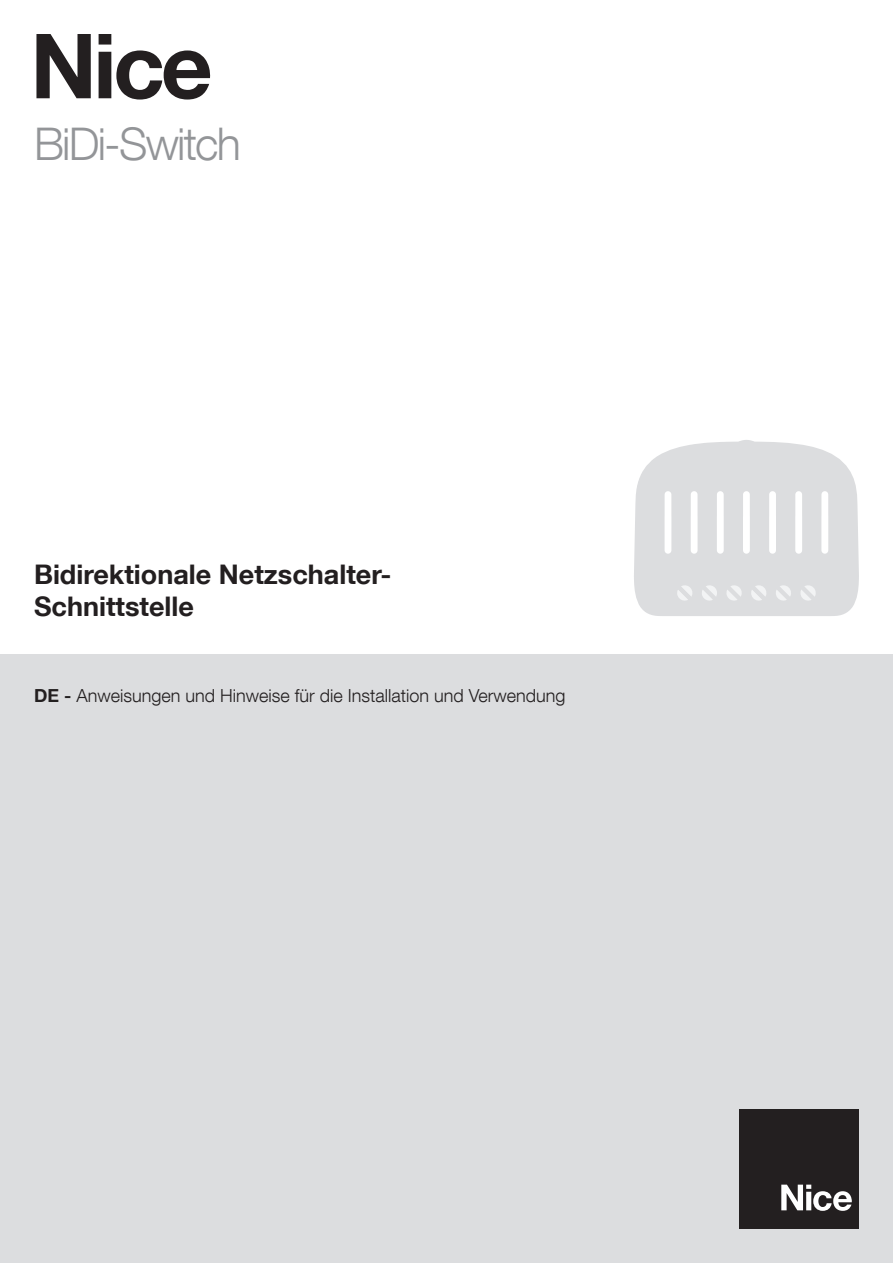
<style>
.page{position:relative;width:893px;height:1263px;background:#fff}
.page>*{position:absolute;margin:0;border:0;box-sizing:border-box;transform-origin:0 0}
.t1{font:700 90px "Helvetica Neue LT Com";color:#231f20}
.t2{font:300 45px "Helvetica Neue LT Com";letter-spacing:-.04em;color:#939598}
.t3{font:700 27px/32.4px "Helvetica Neue LT Com";color:#231f20}
.t4{font:300 18px "Helvetica Neue LT Com";color:#231f20}
.s1{font-weight:700}
</style>
<div class="page">
<div style="left:0;top:655px;width:893px;height:608px;background:#dcdddf"></div>
<div style="left:740px;top:1110px;width:119px;height:119px;background:#231f20"></div>
<svg style="left:781px;top:1184px;width:71px;height:27px"></svg>
<svg style="left:634px;top:440px;width:225px;height:176px"></svg>
<h1 class="t1" style="left:30px;top:34px;width:184px">Nice</h1>
<h2 class="t2" style="left:34px;top:128px;width:209px">BiDi-Switch</h2>
<h3 class="t3" style="left:34px;top:562px;width:359px">Bidirektionale Netzschalter-<br>Schnittstelle</h3>
<p class="t4" style="left:34px;top:689px;width:533px"><span class="s1">DE -</span> Anweisungen und Hinweise für die Installation und Verwendung</p>
</div>
